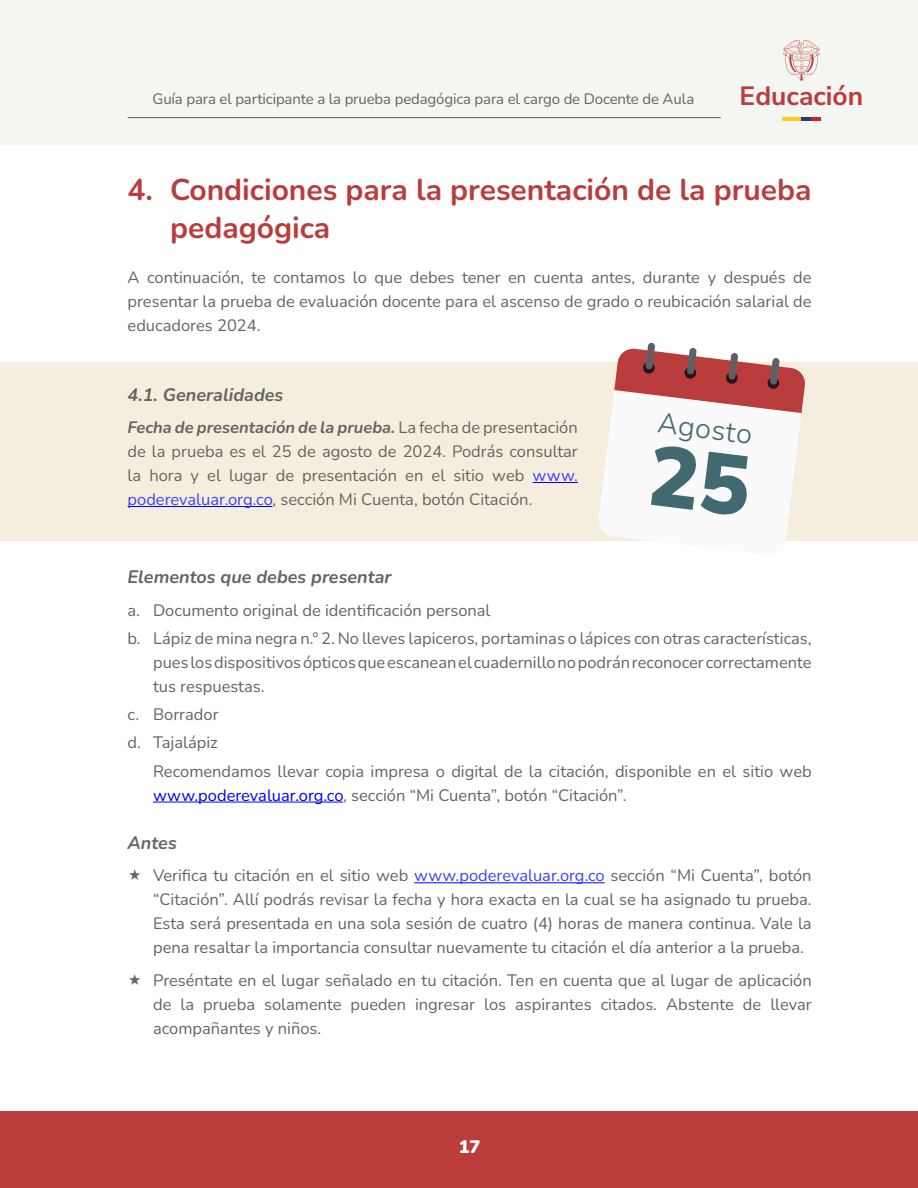
<style>
.page{position:relative;width:918px;height:1188px;background:#fff}
.page>*{position:absolute;margin:0;border:0;box-sizing:border-box;transform-origin:0 0}
.t1{font:700 30px/37.5px "Nunito";color:#ba3d3d}
.t2{font:300 28.35px "Nunito Sans 10 pt";color:#426970}
.t3{font:200 26.4px "Nunito Sans 12 pt";color:#ba3d3c}
.Subtitulo2{font:italic 700 18px "Nunito";color:#646463}
.t4{font:900 18px "Nunito";color:#fff}
.CTxT_párrafo_1{font:16.5px/24px "Nunito";color:#646463;text-align:justify}
.a_b_c{font:16.5px/24px "Nunito";color:#646463}
.t5{font:15px "Nunito";letter-spacing:-.01em;color:#646463}
.s1{font-weight:700;font-style:italic}
.s2{color:#4040ff}
.s3{color:#00f}
</style>
<div class="page">
<div style="left:0;top:0;width:918px;height:145px;background:#f4f6f1"></div>
<div style="left:0;top:1112px;width:918px;height:76px;background:#ba3d3c"></div>
<hr style="left:128px;top:117px;width:593px;height:1px;background:#565659">
<svg style="left:783px;top:40px;width:37px;height:41px"></svg>
<hr style="left:782px;top:118px;width:19px;height:3px;background:#fdce22">
<svg style="left:801px;top:118px;width:19px;height:3px"></svg>
<div style="left:0;top:362px;width:918px;height:179px;background:#f5eedf"></div>
<hr style="left:533px;top:482px;width:45px;height:1px;background:#00f">
<hr style="left:128px;top:506px;width:144px;height:1px;background:#00f">
<hr style="left:153px;top:802px;width:190px;height:1px;background:#00f">
<hr style="left:414px;top:883px;width:191px;height:1px;background:#00f">
<svg style="left:598px;top:343px;width:207px;height:198px"></svg>
<p class="t5" style="left:153px;top:89px;width:543px">Guía para el participante a la prueba pedagógica para el cargo de Docente de Aula</p>
<h3 class="t3" style="left:740px;top:78px;width:125px">Educación</h3>
<p class="t1" style="left:170px;top:170px;width:643px;text-indent:-43px">4. Condiciones para la presentación de la prueba pedagógica</p>
<p class="CTxT_párrafo_1" style="left:128px;top:265px;width:686px">A continuación, te contamos lo que debes tener en cuenta antes, durante y después de presentar la prueba de evaluación docente para el ascenso de grado o reubicación salarial de educadores 2024.</p>
<p class="Subtitulo2" style="left:128px;top:382px;width:157px">4.1. Generalidades</p>
<p class="CTxT_párrafo_1" style="left:128px;top:415px;width:452px"><span class="s1">Fecha de presentación de la prueba.</span> La fecha de presentación de la prueba es el 25 de agosto de 2024. Podrás consultar la hora y el lugar de presentación en el sitio web <span class="s2">www. poderevaluar.org.co</span>, sección Mi Cuenta, botón Citación.</p>
<h2 class="t2" style="left:660px;top:403px;width:97px;rotate:7deg">Agosto</h2>
<p class="Subtitulo2" style="left:128px;top:564px;width:266px">Elementos que debes presentar</p>
<p class="CTxT_párrafo_1" style="left:128px;top:597px;width:364px">a. Documento original de identificación personal</p>
<p class="CTxT_párrafo_1" style="left:153px;top:626px;width:660px;text-indent:-26px">b. Lápiz de mina negra n.º 2. No lleves lapiceros, portaminas o lápices con otras características, pues los dispositivos ópticos que escanean el cuadernillo no podrán reconocer correctamente tus respuestas.</p>
<p class="CTxT_párrafo_1" style="left:128px;top:702px;width:93px">c. Borrador</p>
<p class="CTxT_párrafo_1" style="left:128px;top:730px;width:92px">d. Tajalápiz</p>
<p class="a_b_c" style="left:153px;top:758px;width:660px">Recomendamos llevar copia impresa o digital de la citación, disponible en el sitio web <span class="s3">www.poderevaluar.org.co</span>, sección “Mi Cuenta”, botón “Citación”.</p>
<p class="Subtitulo2" style="left:128px;top:830px;width:51px">Antes</p>
<p class="CTxT_párrafo_1" style="left:153px;top:863px;width:660px">Verifica tu citación en el sitio web <span class="s2">www.poderevaluar.org.co</span> sección “Mi Cuenta”, botón “Citación”. Allí podrás revisar la fecha y hora exacta en la cual se ha asignado tu prueba.<br>Esta será presentada en una sola sesión de cuatro (4) horas de manera continua. Vale la pena resaltar la importancia consultar nuevamente tu citación el día anterior a la prueba.</p>
<p class="CTxT_párrafo_1" style="left:153px;top:968px;width:660px">Preséntate en el lugar señalado en tu citación. Ten en cuenta que al lugar de aplicación de la prueba solamente pueden ingresar los aspirantes citados. Abstente de llevar acompañantes y niños.</p>
<p class="t4" style="left:459px;top:1134px;width:23px">17</p>
</div>
